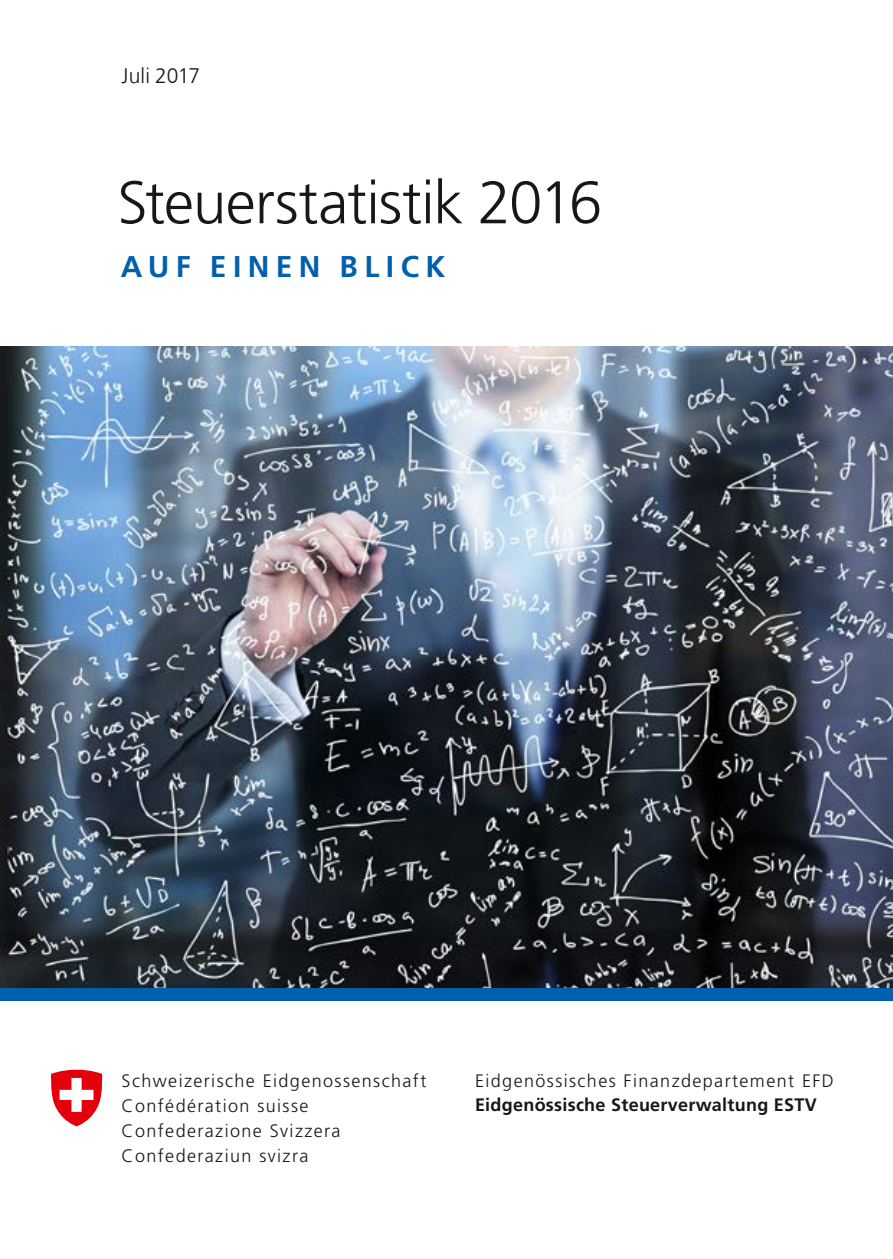
<style>
.page{position:relative;width:893px;height:1259px;background:#fff}
.page>*{position:absolute;margin:0;border:0;box-sizing:border-box;transform-origin:0 0}
.t1{font:300 60px "Frutiger LT Com";letter-spacing:-.015em;color:#181716}
.t2{font:700 30px "Frutiger LT Com";letter-spacing:.215em;color:#0060ad}
.t3{font:300 21px "Frutiger LT Com";color:#181716}
.t4{font:300 18px/24.9px "Frutiger LT Com";letter-spacing:.08em;color:#181716}
.t5{font:700 18px "Frutiger LT Com";letter-spacing:.015em;color:#181716}
</style>
<div class="page">
<img style="left:0;top:347px;width:893px;height:641px">
<svg style="left:51px;top:1069px;width:52px;height:57px"></svg>
<div style="left:0;top:988px;width:893px;height:13px;background:#0060ad"></div>
<p class="t3" style="left:121px;top:63px;width:80px">Juli 2017</p>
<h1 class="t1" style="left:118px;top:168px;width:486px">Steuerstatistik 2016</h1>
<h2 class="t2" style="left:121px;top:249px;width:326px">AUF EINEN BLICK</h2>
<p class="t4" style="left:122px;top:1068px;width:306px">Schweizerische Eidgenossenschaft</p>
<p class="t4" style="left:475px;top:1068px;width:360px">Eidgenössisches Finanzdepartement EFD</p>
<p class="t4" style="left:122px;top:1093px;width:220px">Confédération suisse<br>Confederazione Svizzera<br>Confederaziun svizra</p>
<p class="t5" style="left:475px;top:1094px;width:343px">Eidgenössische Steuerverwaltung ESTV</p>
</div>
